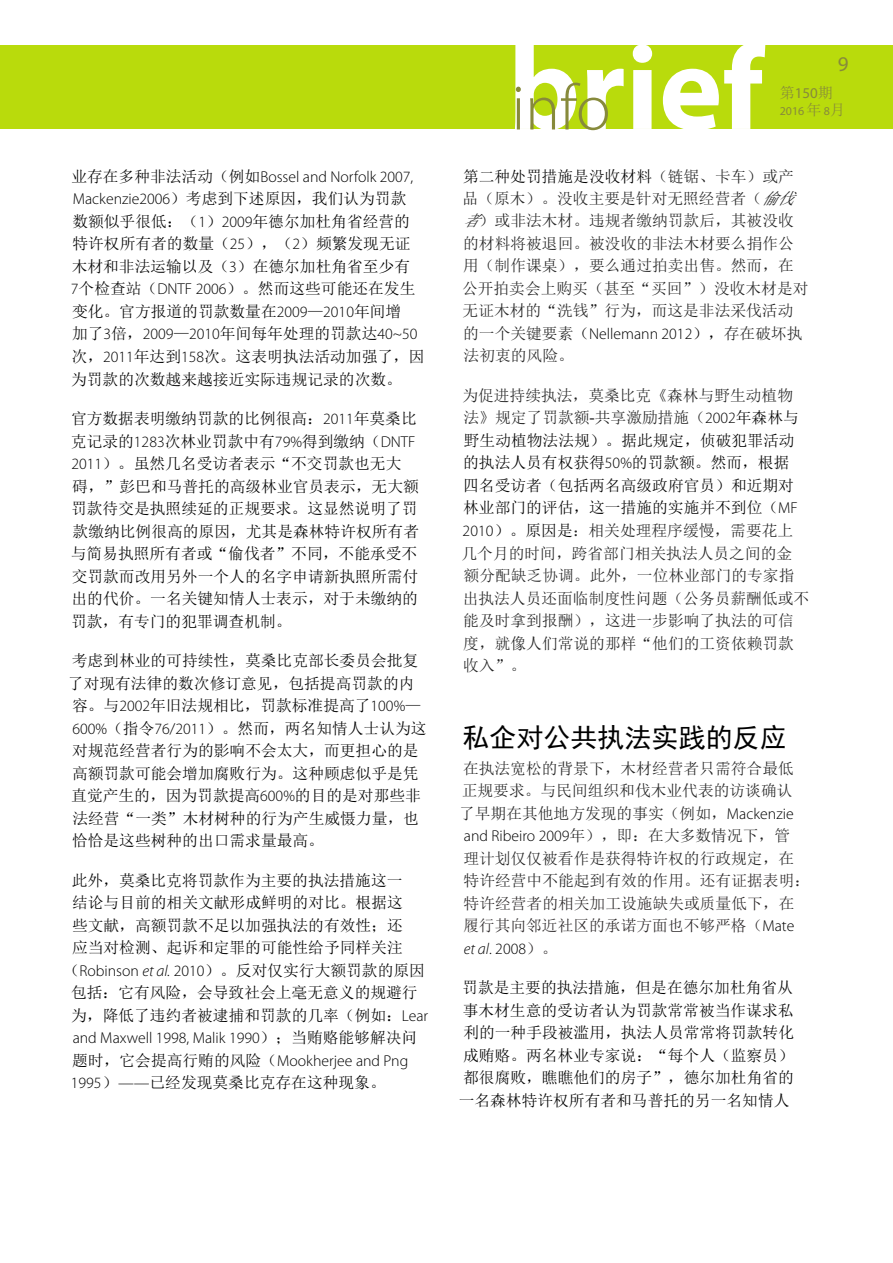
<style>
.page{position:relative;width:893px;height:1263px;background:#fff}
.page>*{position:absolute;margin:0;border:0;box-sizing:border-box;transform-origin:0 0}
.t1{font:27px "Sim Hei";color:#000}
.t2{font:21px "Myriad Pro";color:#878a3b}
.t3{font:15.75px/22.5px "Sim Sun";color:#000}
.t4{font:15.75px/22.5px "Sim Sun";color:#222}
.t5{font:300 15.75px/22.5px "Myriad Pro";color:#000}
.t6{font:15.75px/22.5px "Sim Sun";color:#292526}
.t7{font:15px "Myriad Pro";color:#878a3b}
.t8{font:12px "Myriad Pro";color:#878a3b}
.s1{font-family:"Sim Sun";font-weight:400}
.s2{font-family:"Myriad Pro";font-weight:300}
.s3{font-family:"Myriad Pro";font-weight:300;font-style:italic}
.s4{font-family:"Sim Sun"}
.s5{font-family:"Sim Sun";font-size:15px}
.s6{color:#000}
.s7{font-style:italic}
.s8{font-family:"Sim Sun";font-weight:400;color:#222}
.s9{font-family:"Arial"}
.s10{font-family:"Myriad Pro";font-weight:300;color:#000}
.s11{color:#222}
.s12{font-family:"Sim Sun";font-weight:400;color:#292526}
</style>
<div class="page">
<div style="left:0;top:45px;width:893px;height:84px;background:#b9db0c"></div>
<svg style="left:515px;top:45px;width:250px;height:85px"></svg>
<p class="t5" style="left:71px;top:165px;width:343px"><span class="s1">业存在多种非法活动（例如</span>Bossel and Norfolk 2007,</p>
<p class="t3" style="left:71px;top:188px;width:355px"><span class="s2">Mackenzie2006</span>）考虑到下述原因，我们认为罚款<br>数额似乎很低：（<span class="s2">1</span>）<span class="s2">2009</span>年德尔加杜角省经营的特许权所有者的数量（<span class="s2">25</span>），（<span class="s2">2</span>）频繁发现无证木材和非法运输以及（<span class="s2">3</span>）在德尔加杜角省至少有<br><span class="s2">7</span>个检查站（<span class="s2">DNTF 2006</span>）。然而这些可能还在发生变化。官方报道的罚款数量在<span class="s2">2009</span>—<span class="s2">2010</span>年间增<br>加了<span class="s2">3</span>倍，<span class="s2">2009</span>—<span class="s2">2010</span>年间每年处理的罚款达<span class="s2">40~50</span>次，<span class="s2">2011</span>年达到<span class="s2">158</span>次。这表明执法活动加强了，因为罚款的次数越来越接近实际违规记录的次数。</p>
<p class="t3" style="left:71px;top:407px;width:350px">官方数据表明缴纳罚款的比例很高：<span class="s2">2011</span>年莫桑比克记录的<span class="s2">1283</span>次林业罚款中有<span class="s2">79%</span>得到缴纳（<span class="s2">DNTF<br>2011</span>）。虽然几名受访者表示“不交罚款也无大碍，”彭巴和马普托的高级林业官员表示，无大额罚款待交是执照续延的正规要求。这显然说明了罚款缴纳比例很高的原因，尤其是森林特许权所有者与简易执照所有者或“偷伐者”不同，不能承受不交罚款而改用另外一个人的名字申请新执照所需付出的代价。一名关键知情人士表示，对于未缴纳的罚款，有专门的犯罪调查机制。</p>
<p class="t3" style="left:68px;top:649px;width:360px">考虑到林业的可持续性，莫桑比克部长委员会批复了对现有法律的数次修订意见，包括提高罚款的内容。与<span class="s2">2002</span>年旧法规相比，罚款标准提高了<span class="s2">100%</span>—<br><span class="s2">600%</span>（指令<span class="s2">76/2011</span>）。然而，两名知情人士认为这对规范经营者行为的影响不会太大，而更担心的是高额罚款可能会增加腐败行为。这种顾虑似乎是凭直觉产生的，因为罚款提高<span class="s2">600%</span>的目的是对那些非法经营“一类”木材树种的行为产生威慑力量，也恰恰是这些树种的出口需求量最高。</p>
<p class="t3" style="left:72px;top:869px;width:332px">此外，莫桑比克将罚款作为主要的执法措施这一</p>
<p class="t3" style="left:72px;top:891px;width:332px">结论与目前的相关文献形成鲜明的对比。根据这</p>
<p class="t3" style="left:72px;top:914px;width:332px">些文献，高额罚款不足以加强执法的有效性；还</p>
<p class="t3" style="left:72px;top:936px;width:332px">应当对检测、起诉和定罪的可能性给予同样关注</p>
<p class="t3" style="left:64px;top:959px;width:363px">（<span class="s2">Robinson</span> <span class="s3">et al.</span> <span class="s2">2010</span>）。反对仅实行大额罚款的原因</p>
<p class="t3" style="left:71px;top:981px;width:348px">包括：它有风险，会导致社会上毫无意义的规避行</p>
<p class="t3" style="left:71px;top:1004px;width:358px">为，降低了违约者被逮捕和罚款的几率（例如：<span class="s2">Lear</span></p>
<p class="t5" style="left:72px;top:1026px;width:346px">and Maxwell 1998, Malik 1990<span class="s1">）；当贿赂能够解决问题时，它会提高行贿的风险（</span>Mookherjee and Png</p>
<p class="t3" style="left:71px;top:1071px;width:316px"><span class="s2">1995</span>）<span class="s2">——</span>已经发现莫桑比克存在这种现象。</p>
<h2 class="t2" style="left:838px;top:51px;width:12px">9</h2>
<p class="t7" style="left:780px;top:84px;width:55px"><span class="s4">第</span>150<span class="s4">期</span></p>
<p class="t8" style="left:780px;top:103px;width:67px">2016 <span class="s5">年</span> 8<span class="s5">月</span></p>
<p class="t4" style="left:462px;top:165px;width:348px"><span class="s6">第二种处罚措施是没收材料</span>（链锯、卡车）或产品（原木）。没收主要是针对无照经营者（<span class="s7">偷伐者</span>）或非法木材。违规者缴纳罚款后，其被没收的材料将被退回。被没收的非法木材要么捐作公用（制作课桌），要么通过拍卖出售。然而，在公开拍卖会上购买（甚至“买回”）没收木材是对无证木材的“洗钱”行为，而这是非法采伐活动</p>
<p class="t5" style="left:463px;top:322px;width:341px"><span class="s8">的一个关键要素</span><span class="s1">（</span>Nellemann 2012<span class="s1">），</span><span class="s8">存在破坏执</span></p>
<p class="t4" style="left:464px;top:345px;width:112px">法初衷的风险。</p>
<p class="t4" style="left:461px;top:384px;width:349px">为促进持续执法，莫桑比克《森林与野生动植物法》规定了罚款额<span class="s9">-</span>共享激励措施（<span class="s10">2002</span><span class="s6">年森林与野生动植物法法规）。据此规定，侦破犯罪活动的执法人员有权获得</span><span class="s10">50%</span><span class="s6">的罚款额。然而，根据<br>四名受访者（包括两名高级政府官员）和近期对林业部门的评估，这一措施的实施并不到位（</span><span class="s10">MF<br>2010</span><span class="s6">）。原因是</span>：相关处理程序缓慢，需要花上几个月的时间，跨省部门相关执法人员之间的金额分配缺乏协调。此外，一位林业部门的专家指出执法人员还面临制度性问题（公务员薪酬低或不能及时拿到报酬），这进一步影响了执法的可信度，就像人们常说的那样“他们的工资依赖罚款收入”。</p>
<h1 class="t1" style="left:463px;top:724px;width:325px">私企对公共执法实践的反应</h1>
<p class="t4" style="left:459px;top:757px;width:336px;text-align:justify">在执法宽松的背景下，木材经营者只需符合最低正规要求。与民间组织和伐木业代表的访谈确认了早期在其他地方发现的事实（例如，<span class="s10">Mackenzie</span></p>
<p class="t5" style="left:464px;top:824px;width:328px">and Ribeiro 2009<span class="s8">年），即：在大多数情况下，管</span></p>
<p class="t6" style="left:463px;top:847px;width:348px"><span class="s11">理计划仅仅被看作是获得特许权的行政规定，在特许经营中不能起到有效的作用。</span>还有证据表明：特许经营者的相关加工设施缺失或质量低下，在履行其向邻近社区的承诺方面也不够严格（<span class="s10">Mate</span></p>
<p class="t5" style="left:464px;top:937px;width:95px"><span class="s7">et al</span>. 2008<span class="s12">）。</span></p>
<p class="t3" style="left:459px;top:976px;width:337px;text-align:justify">罚款是主要的执法措施，但是在德尔加杜角省从事木材生意的受访者认为罚款常常被当作谋求私利的一种手段被滥用，执法人员常常将罚款转化成贿赂。两名林业专家说：“每个人（监察员）都很腐败，瞧瞧他们的房子”，德尔加杜角省的一名森林特许权所有者和马普托的另一名知情人</p>
</div>
